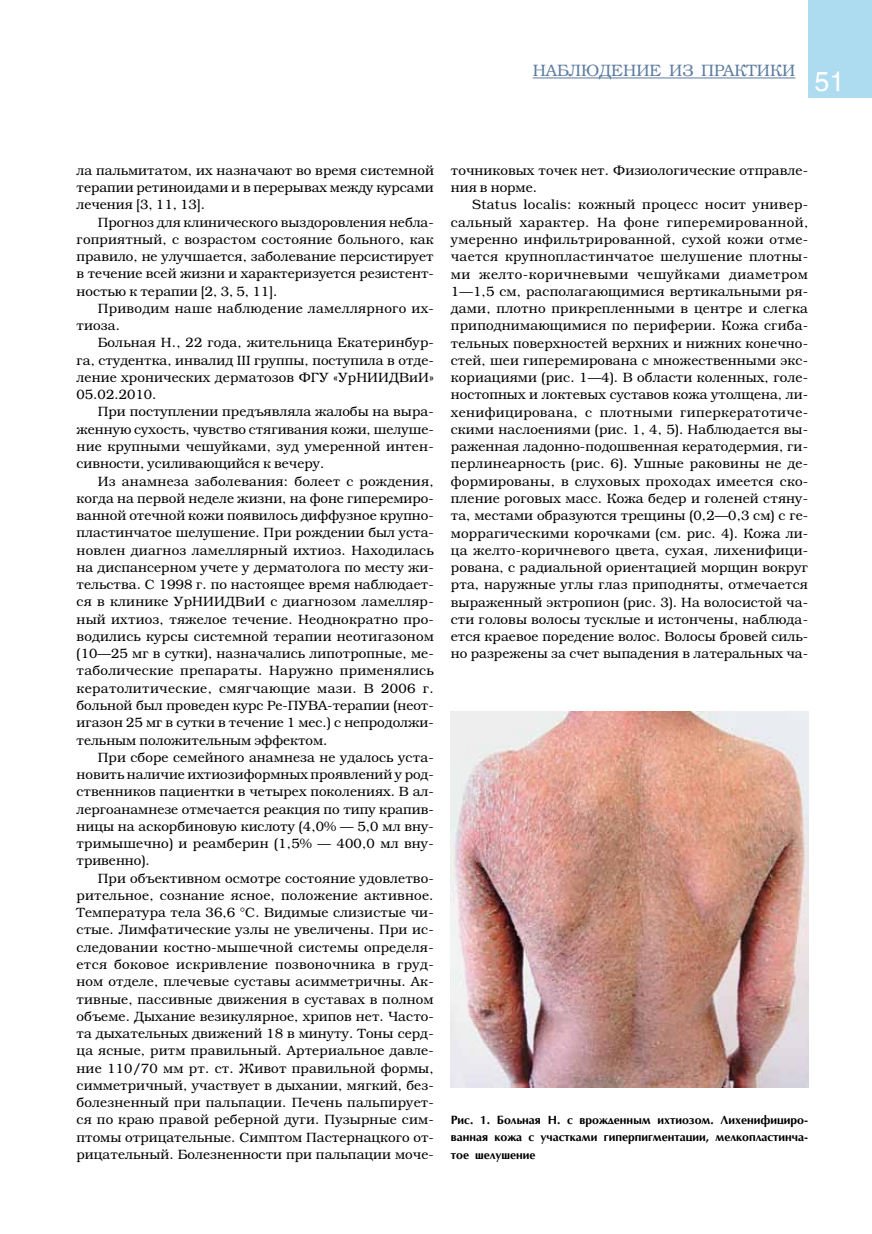
<style>
.page{position:relative;width:872px;height:1234px;background:#fff}
.page>*{position:absolute;margin:0;border:0;box-sizing:border-box;transform-origin:0 0}
.t1{font:27px "Helios";color:#fff}
.t2{font:300 16.5px "Bookman C";color:#5c7ca0}
.t3{font:300 13.5px/17.2px "Bookman C";color:#000;text-align:justify}
.t4{font:300 13.5px/17.2px "Bookman C";letter-spacing:.02em;color:#000}
.t5{font:700 12px/17.2px "AG Optima";color:#000;text-align:justify}
</style>
<div class="page">
<div style="left:808px;top:0;width:64px;height:98px;background:#addbf0"></div>
<hr style="left:532px;top:77px;width:263px;height:1px;background:#5c7ca0">
<img style="left:451px;top:711px;width:357px;height:376px">
<p class="t2" style="left:532px;top:61px;width:264px">НАБЛЮДЕНИЕ ИЗ ПРАКТИКИ</p>
<h1 class="t1" style="left:814px;top:67px;width:32px">51</h1>
<p class="t3" style="left:77px;top:161px;width:359px">ла пальмитатом, их назначают во время системной терапии ретиноидами и в перерывах между курсами лечения [3, 11, 13].</p>
<p class="t3" style="left:77px;top:213px;width:359px;text-indent:21px">Прогноз для клинического выздоровления небла&shy;гоприятный, с возрастом состояние больного, как правило, не улучшается, заболевание персистирует в течение всей жизни и характеризуется резистент&shy;ностью к терапии [2, 3, 5, 11].</p>
<p class="t4" style="left:77px;top:299px;width:359px;text-indent:21px">Приводим наше наблюдение ламеллярного их&shy;тиоза.</p>
<p class="t3" style="left:77px;top:334px;width:359px;text-indent:21px">Больная Н., 22 года, жительница Екатеринбур&shy;га, студентка, инвалид III группы, поступила в отде&shy;ление хронических дерматозов ФГУ «УрНИИДВиИ» 05.02.2010.</p>
<p class="t3" style="left:77px;top:403px;width:359px;text-indent:21px">При поступлении предъявляла жалобы на выра&shy;женную сухость, чувство стягивания кожи, шелуше&shy;ние крупными чешуйками, зуд умеренной интен&shy;сивности, усиливающийся к вечеру.</p>
<p class="t3" style="left:77px;top:472px;width:359px;text-indent:21px">Из анамнеза заболевания: болеет с рождения, когда на первой неделе жизни, на фоне гиперемиро&shy;ванной отечной кожи появилось диффузное крупно&shy;пластинчатое шелушение. При рождении был уста&shy;новлен диагноз ламеллярный ихтиоз. Находилась на диспансерном учете у дерматолога по месту жи&shy;тельства. С 1998 г. по настоящее время наблюдает&shy;ся в клинике УрНИИДВиИ с диагнозом ламелляр&shy;ный ихтиоз, тяжелое течение. Неоднократно про&shy;водились курсы системной терапии неотигазоном (10—25 мг в сутки), назначались липотропные, ме&shy;таболические препараты. Наружно применялись кератолитические, смягчающие мази. В 2006 г. больной был проведен курс Ре-ПУВА-терапии (неот&shy;игазон 25 мг в сутки в течение 1 мес.) с непродолжи&shy;тельным положительным эффектом.</p>
<p class="t3" style="left:77px;top:748px;width:359px;text-indent:21px">При сборе семейного анамнеза не удалось уста&shy;новить наличие ихтиозиформных проявлений у род&shy;ственников пациентки в четырех поколениях. В ал&shy;лергоанамнезе отмечается реакция по типу крапив&shy;ницы на аскорбиновую кислоту (4,0% — 5,0 мл вну&shy;тримышечно) и реамберин (1,5% — 400,0 мл вну&shy;тривенно).</p>
<p class="t3" style="left:77px;top:869px;width:359px;text-indent:21px">При объективном осмотре состояние удовлетво&shy;рительное, сознание ясное, положение активное.<br>Температура тела 36,6 °С. Видимые слизистые чи&shy;стые. Лимфатические узлы не увеличены. При ис&shy;следовании костно-мышечной системы определя&shy;ется боковое искривление позвоночника в груд&shy;ном отделе, плечевые суставы асимметричны. Ак&shy;тивные, пассивные движения в суставах в полном объеме. Дыхание везикулярное, хрипов нет. Часто&shy;та дыхательных движений 18 в минуту. Тоны серд&shy;ца ясные, ритм правильный. Артериальное давле&shy;ние 110/70 мм рт. ст. Живот правильной формы, симметричный, участвует в дыхании, мягкий, без&shy;болезненный при пальпации. Печень пальпирует&shy;ся по краю правой реберной дуги. Пузырные сим&shy;птомы отрицательные. Симптом Пастернацкого от&shy;рицательный. Болезненности при пальпации моче-</p>
<p class="t3" style="left:451px;top:162px;width:359px">точниковых точек нет. Физиологические отправле&shy;ния в норме.</p>
<p class="t3" style="left:451px;top:196px;width:359px;text-indent:21px">Status localis: кожный процесс носит универ&shy;сальный характер. На фоне гиперемированной, умеренно инфильтрированной, сухой кожи отме&shy;чается крупнопластинчатое шелушение плотны&shy;ми желто-коричневыми чешуйками диаметром 1—1,5 см, располагающимися вертикальными ря&shy;дами, плотно прикрепленными в центре и слегка приподнимающимися по периферии. Кожа сгиба&shy;тельных поверхностей верхних и нижних конечно&shy;стей, шеи гиперемирована с множественными экс&shy;кориациями (рис. 1—4). В области коленных, голе&shy;ностопных и локтевых суставов кожа утолщена, ли&shy;хенифицирована, с плотными гиперкератотиче&shy;скими наслоениями (рис. 1, 4, 5). Наблюдается вы&shy;раженная ладонно-подошвенная кератодермия, ги&shy;перлинеарность (рис. 6). Ушные раковины не де&shy;формированы, в слуховых проходах имеется ско&shy;пление роговых масс. Кожа бедер и голеней стяну&shy;та, местами образуются трещины (0,2—0,3 см) с ге&shy;моррагическими корочками (см. рис. 4). Кожа ли&shy;ца желто-коричневого цвета, сухая, лихенифици&shy;рована, с радиальной ориентацией морщин вокруг рта, наружные углы глаз приподняты, отмечается выраженный эктропион (рис. 3). На волосистой ча&shy;сти головы волосы тусклые и истончены, наблюда&shy;ется краевое поредение волос. Волосы бровей силь&shy;но разрежены за счет выпадения в латеральных ча-</p>
<p class="t5" style="left:451px;top:1111px;width:359px">Рис. 1. Больная Н. с врожденным ихтиозом. Лихенифициро&shy;ванная кожа с участками гиперпигментации, мелкопластинча&shy;тое шелушение</p>
</div>
